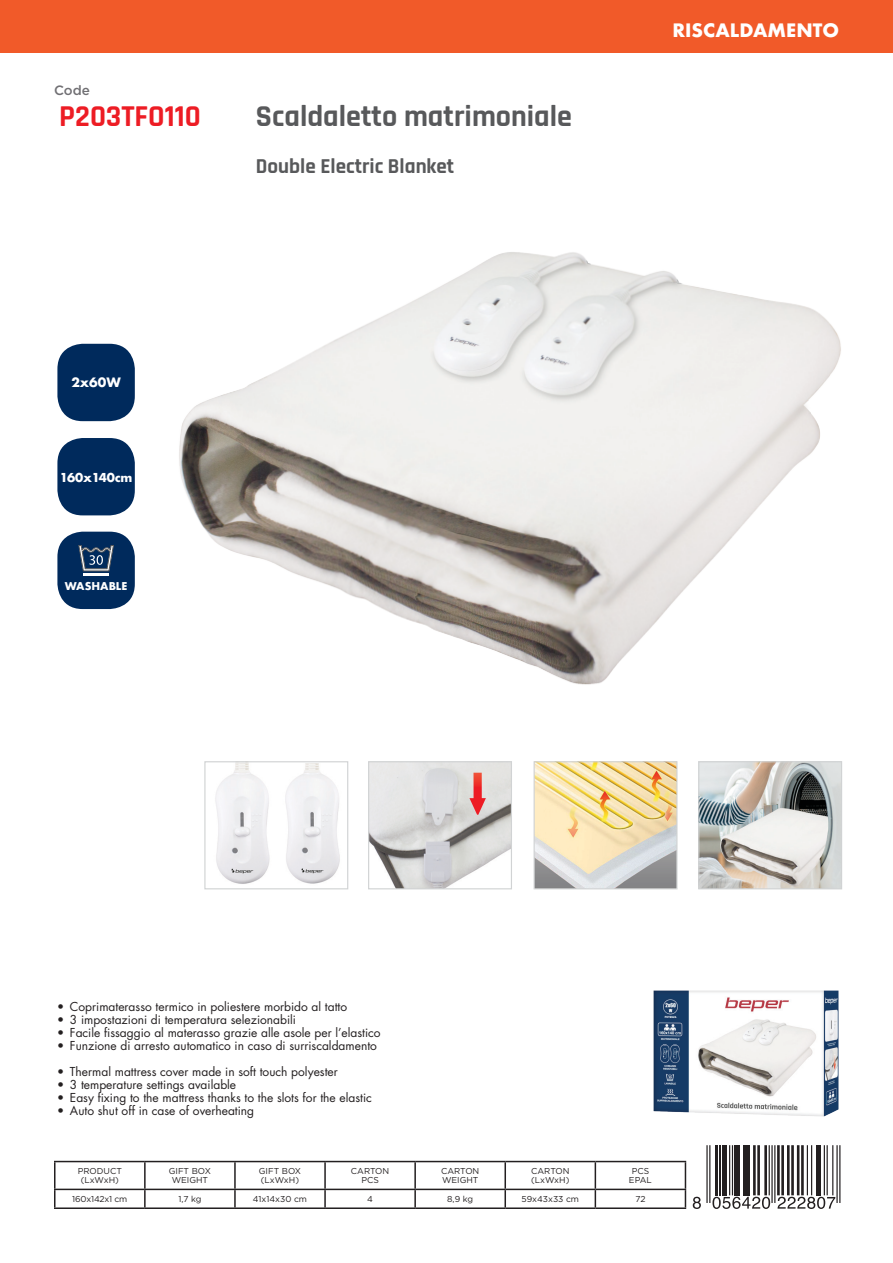
<style>
.page{position:relative;width:893px;height:1263px;background:#fff}
.page>*{position:absolute;margin:0;border:0;box-sizing:border-box;transform-origin:0 0}
.t1{font:700 30px "Rajdhani";color:#58595b}
.t2{font:700 30px "Rajdhani";color:#ed1c24}
.t3{font:700 21px "Rajdhani";color:#58595b}
.t4{font:700 18px "Futura";color:#fff}
.t5{font:500 13.5px "Gotham";color:#717074}
.t6{font:700 12.6px "Futura";color:#fff}
.t7{font:12px "Futura";color:#231f20}
.t8{font:700 12px "Futura";letter-spacing:-.02em;color:#fff}
.t9{font:700 10.5px "Futura";color:#fff}
.t10{font:8.55px/9px "Gotham";color:#231f20;text-align:center}
.t11{font:8.55px "Gotham";letter-spacing:-.02em;color:#231f20}
</style>
<div class="page">
<div style="left:0;top:0;width:893px;height:52px;background:#f15a29"></div>
<img style="left:215px;top:763px;width:55px;height:121px">
<div style="left:204px;top:761px;width:144px;height:128px;border:1px solid #d1d3d4"></div>
<img style="left:370px;top:763px;width:140px;height:124px">
<div style="left:368px;top:761px;width:144px;height:128px;border:1px solid #d1d3d4"></div>
<img style="left:536px;top:763px;width:139px;height:124px">
<div style="left:534px;top:761px;width:143px;height:128px;border:1px solid #d1d3d4"></div>
<img style="left:700px;top:763px;width:140px;height:124px">
<div style="left:698px;top:761px;width:144px;height:128px;border:1px solid #d1d3d4"></div>
<div style="left:57px;top:532px;width:78px;height:77px;background:#002a5c;border-radius:25px"></div>
<div style="left:57px;top:344px;width:78px;height:77px;background:#002a5c;border-radius:25px"></div>
<div style="left:57px;top:438px;width:78px;height:77px;background:#002a5c;border-radius:25px"></div>
<svg style="left:78px;top:545px;width:36px;height:26px"></svg>
<hr style="left:83px;top:573px;width:26px;height:2px;background:#fff">
<img style="left:118px;top:252px;width:723px;height:433px">
<img style="left:469px;top:773px;width:17px;height:42px">
<hr style="left:709px;top:1145px;width:1px;height:58px;background:#231f20">
<hr style="left:706px;top:1145px;width:2px;height:58px;background:#231f20">
<hr style="left:715px;top:1145px;width:2px;height:50px;background:#231f20">
<hr style="left:719px;top:1145px;width:1px;height:50px;background:#231f20">
<hr style="left:722px;top:1145px;width:4px;height:50px;background:#231f20">
<hr style="left:732px;top:1145px;width:1px;height:50px;background:#231f20">
<hr style="left:729px;top:1145px;width:1px;height:50px;background:#231f20">
<div style="left:735px;top:1145px;width:5px;height:50px;background:#231f20"></div>
<hr style="left:743px;top:1145px;width:4px;height:50px;background:#231f20">
<hr style="left:749px;top:1145px;width:1px;height:50px;background:#231f20">
<hr style="left:764px;top:1145px;width:3px;height:50px;background:#231f20">
<hr style="left:757px;top:1145px;width:3px;height:50px;background:#231f20">
<hr style="left:753px;top:1145px;width:3px;height:50px;background:#231f20">
<hr style="left:774px;top:1145px;width:1px;height:58px;background:#231f20">
<hr style="left:771px;top:1145px;width:2px;height:58px;background:#231f20">
<hr style="left:769px;top:1145px;width:1px;height:50px;background:#231f20">
<hr style="left:801px;top:1145px;width:3px;height:50px;background:#231f20">
<hr style="left:797px;top:1145px;width:2px;height:50px;background:#231f20">
<hr style="left:791px;top:1145px;width:3px;height:50px;background:#231f20">
<hr style="left:787px;top:1145px;width:3px;height:50px;background:#231f20">
<hr style="left:781px;top:1145px;width:3px;height:50px;background:#231f20">
<hr style="left:777px;top:1145px;width:3px;height:50px;background:#231f20">
<hr style="left:811px;top:1145px;width:1px;height:50px;background:#231f20">
<hr style="left:807px;top:1145px;width:1px;height:50px;background:#231f20">
<hr style="left:817px;top:1145px;width:4px;height:50px;background:#231f20">
<hr style="left:839px;top:1145px;width:1px;height:58px;background:#231f20">
<hr style="left:836px;top:1145px;width:2px;height:58px;background:#231f20">
<hr style="left:832px;top:1145px;width:1px;height:50px;background:#231f20">
<hr style="left:827px;top:1145px;width:1px;height:50px;background:#231f20">
<hr style="left:824px;top:1145px;width:1px;height:50px;background:#231f20">
<svg style="left:693px;top:1197px;width:8px;height:12px"></svg>
<svg style="left:712px;top:1197px;width:58px;height:12px"></svg>
<svg style="left:777px;top:1197px;width:58px;height:12px"></svg>
<hr style="left:54px;top:1161px;width:91px;height:1px;background:#231f20">
<hr style="left:54px;top:1162px;width:2px;height:26px;background:#231f20">
<hr style="left:145px;top:1161px;width:90px;height:1px;background:#231f20">
<hr style="left:144px;top:1162px;width:2px;height:26px;background:#231f20">
<hr style="left:235px;top:1161px;width:90px;height:1px;background:#231f20">
<hr style="left:234px;top:1162px;width:2px;height:26px;background:#231f20">
<hr style="left:325px;top:1161px;width:90px;height:1px;background:#231f20">
<hr style="left:324px;top:1162px;width:2px;height:26px;background:#231f20">
<hr style="left:415px;top:1161px;width:90px;height:1px;background:#231f20">
<hr style="left:414px;top:1162px;width:2px;height:26px;background:#231f20">
<hr style="left:505px;top:1161px;width:90px;height:1px;background:#231f20">
<hr style="left:504px;top:1162px;width:2px;height:26px;background:#231f20">
<hr style="left:595px;top:1161px;width:91px;height:1px;background:#231f20">
<hr style="left:54px;top:1188px;width:91px;height:2px;background:#231f20">
<svg style="left:54px;top:1190px;width:2px;height:17px"></svg>
<hr style="left:145px;top:1188px;width:90px;height:2px;background:#231f20">
<svg style="left:144px;top:1190px;width:2px;height:17px"></svg>
<hr style="left:235px;top:1188px;width:90px;height:2px;background:#231f20">
<svg style="left:234px;top:1190px;width:2px;height:17px"></svg>
<hr style="left:325px;top:1188px;width:90px;height:2px;background:#231f20">
<svg style="left:324px;top:1190px;width:2px;height:17px"></svg>
<hr style="left:415px;top:1188px;width:90px;height:2px;background:#231f20">
<svg style="left:414px;top:1190px;width:2px;height:17px"></svg>
<hr style="left:505px;top:1188px;width:90px;height:2px;background:#231f20">
<svg style="left:504px;top:1190px;width:2px;height:17px"></svg>
<hr style="left:595px;top:1188px;width:91px;height:2px;background:#231f20">
<svg style="left:595px;top:1162px;width:1px;height:45px"></svg>
<svg style="left:685px;top:1162px;width:1px;height:45px"></svg>
<hr style="left:54px;top:1207px;width:91px;height:2px;background:#231f20">
<hr style="left:145px;top:1207px;width:90px;height:2px;background:#231f20">
<hr style="left:235px;top:1207px;width:90px;height:2px;background:#231f20">
<hr style="left:325px;top:1207px;width:90px;height:2px;background:#231f20">
<hr style="left:415px;top:1207px;width:90px;height:2px;background:#231f20">
<hr style="left:505px;top:1207px;width:90px;height:2px;background:#231f20">
<hr style="left:595px;top:1207px;width:91px;height:2px;background:#231f20">
<img style="left:653px;top:990px;width:186px;height:127px">
<img style="left:285px;top:764px;width:55px;height:120px">
<p class="t5" style="left:54px;top:81px;width:37px">Code</p>
<p class="t2" style="left:59px;top:98px;width:143px">P203TFO110</p>
<p class="t1" style="left:256px;top:98px;width:318px">Scaldaletto matrimoniale</p>
<p class="t3" style="left:256px;top:153px;width:200px">Double Electric Blanket</p>
<p class="t6" style="left:71px;top:373px;width:51px">2x60W</p>
<p class="t8" style="left:60px;top:468px;width:74px">160x140cm</p>
<p class="t9" style="left:65px;top:579px;width:64px">WASHABLE</p>
<p class="t4" style="left:672px;top:17px;width:168px">RISCALDAMENTO</p>
<p class="t4" style="left:751px;top:17px;width:89px">HEATING</p>
<p class="t7" style="left:57px;top:998px;width:291px">• Coprimaterasso termico in poliestere morbido al tatto</p>
<p class="t7" style="left:57px;top:1011px;width:240px">• 3 impostazioni di temperatura selezionabili</p>
<p class="t7" style="left:57px;top:1024px;width:325px">• Facile fissaggio al materasso grazie alle asole per l’elastico</p>
<p class="t7" style="left:57px;top:1037px;width:321px">• Funzione di arresto automatico in caso di surriscaldamento</p>
<p class="t7" style="left:57px;top:1063px;width:282px">• Thermal mattress cover made in soft touch polyester</p>
<p class="t7" style="left:57px;top:1076px;width:181px">• 3 temperature settings available</p>
<p class="t7" style="left:57px;top:1089px;width:316px">• Easy fixing to the mattress thanks to the slots for the elastic</p>
<p class="t7" style="left:57px;top:1102px;width:199px">• Auto shut off in case of overheating</p>
<p class="t10" style="left:78px;top:1167px;width:46px">PRODUCT (LxWxH)</p>
<p class="t10" style="left:169px;top:1167px;width:44px">GIFT BOX</p>
<p class="t10" style="left:172px;top:1176px;width:38px">WEIGHT</p>
<p class="t10" style="left:259px;top:1167px;width:44px;text-align:left">GIFT BOX (LxWxH)</p>
<p class="t10" style="left:351px;top:1167px;width:40px">CARTON</p>
<p class="t10" style="left:361px;top:1176px;width:19px">PCS</p>
<p class="t10" style="left:441px;top:1167px;width:40px">CARTON</p>
<p class="t10" style="left:442px;top:1176px;width:38px">WEIGHT</p>
<p class="t10" style="left:531px;top:1167px;width:40px">CARTON</p>
<p class="t10" style="left:531px;top:1176px;width:40px">(LxWxH)</p>
<p class="t10" style="left:632px;top:1167px;width:19px">PCS</p>
<p class="t10" style="left:629px;top:1176px;width:24px">EPAL</p>
<p class="t11" style="left:72px;top:1194px;width:57px">160x142x1 cm</p>
<p class="t10" style="left:178px;top:1194px;width:24px">1,7 kg</p>
<p class="t10" style="left:253px;top:1194px;width:56px">41x14x30 cm</p>
<p class="t10" style="left:367px;top:1194px;width:7px">4</p>
<p class="t10" style="left:447px;top:1194px;width:27px">8,9 kg</p>
<p class="t10" style="left:521px;top:1194px;width:59px">59x43x33 cm</p>
<p class="t10" style="left:635px;top:1194px;width:12px">72</p>
</div>
